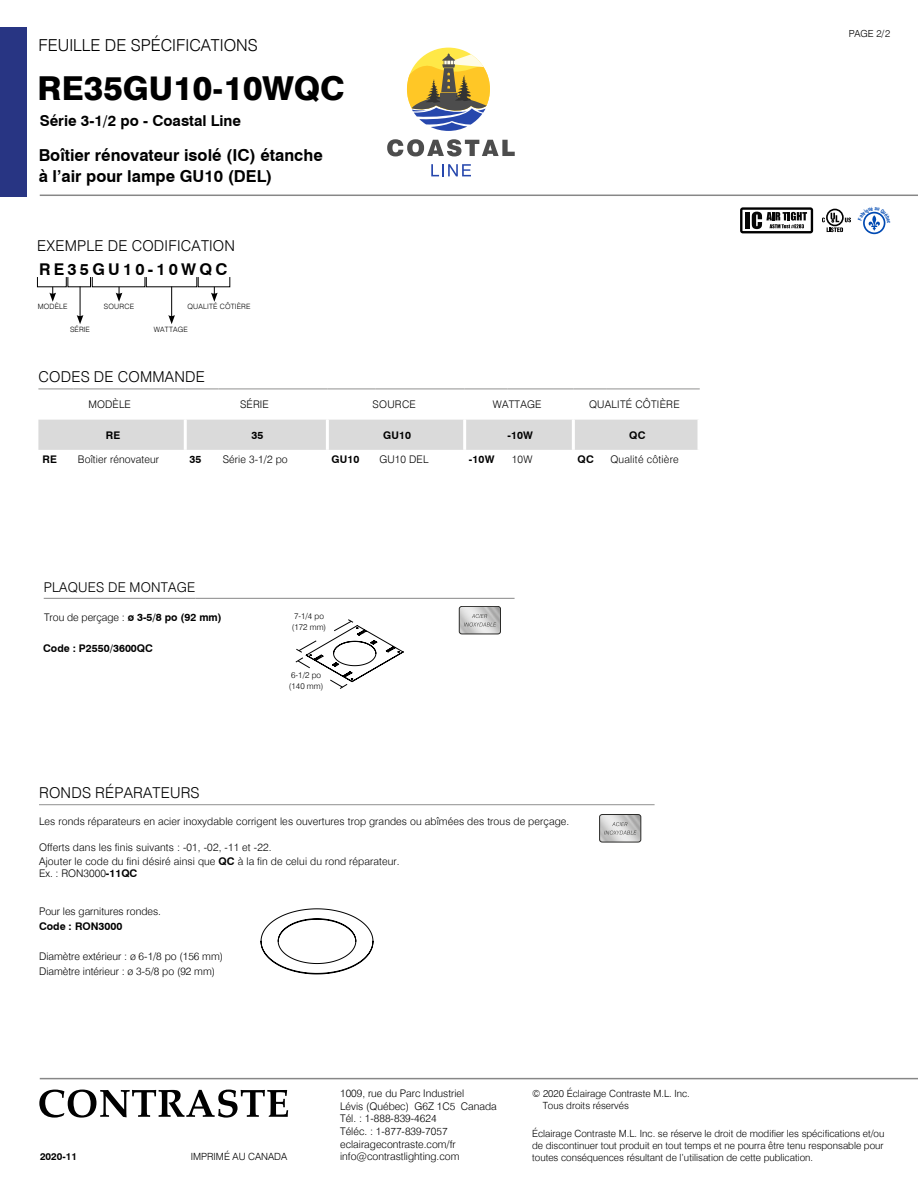
<style>
.page{position:relative;width:918px;height:1188px;background:#fff}
.page>*{position:absolute;margin:0;border:0;box-sizing:border-box;transform-origin:0 0}
.t1{font:800 33px "Swiss 721 BT";color:#000}
.t2{font:700 16.5px/21px "Swiss 721 BT";color:#000}
.t3{font:300 16.5px "Swiss 721 BT";color:#000}
.t4{font:700 16.2px "Swiss 721 BT";letter-spacing:.2em;color:#000}
.t5{font:300 15px "Swiss 721 BT";letter-spacing:.015em;color:#000}
.t6{font:700 15px "Swiss 721 BT";color:#000}
.t7{font:300 13.5px "Swiss 721 BT";letter-spacing:.015em;color:#000}
.t8{font:300 10.5px/12.6px "Swiss 721 BT";letter-spacing:.01em;color:#000}
.t9{font:700 10.5px "Swiss 721 BT";color:#000}
.t10{font:300 9.9px/11.9px "Swiss 721 BT";color:#000}
.t11{font:700 9.9px "Swiss 721 BT";color:#000}
.t12{font:300 9.75px "Swiss 721 BT";color:#000}
.t13{font:300 8.25px/10.5px "Swiss 721 BT";color:#000}
.t14{font:300 7.35px "Swiss 721 BT";letter-spacing:.025em;color:#000}
.s1{font-weight:700}
</style>
<div class="page">
<hr style="left:40px;top:195px;width:878px;height:1px;background:#878787">
<svg style="left:39px;top:1090px;width:249px;height:28px"></svg>
<hr style="left:40px;top:1078px;width:878px;height:1px;background:#878787">
<div style="left:0;top:27px;width:27px;height:170px;background:#283583"></div>
<svg style="left:826px;top:209px;width:18px;height:17px"></svg>
<svg style="left:828px;top:210px;width:14px;height:15px"></svg>
<svg style="left:822px;top:213px;width:29px;height:19px"></svg>
<svg style="left:740px;top:207px;width:73px;height:26px"></svg>
<svg style="left:387px;top:139px;width:128px;height:17px"></svg>
<svg style="left:431px;top:164px;width:40px;height:12px"></svg>
<svg style="left:407px;top:48px;width:83px;height:83px"></svg>
<hr style="left:80px;top:287px;width:1px;height:30px;background:#000">
<svg style="left:77px;top:315px;width:6px;height:9px"></svg>
<hr style="left:171px;top:287px;width:1px;height:30px;background:#000">
<svg style="left:168px;top:315px;width:7px;height:9px"></svg>
<hr style="left:44px;top:598px;width:151px;height:1px;background:#878787">
<hr style="left:195px;top:598px;width:320px;height:1px;background:#878787">
<svg style="left:295px;top:619px;width:109px;height:70px"></svg>
<div style="left:38px;top:420px;width:660px;height:30px;background:#dadada"></div>
<hr style="left:38px;top:388px;width:36px;height:1px;background:#9d9d9c">
<hr style="left:74px;top:388px;width:111px;height:1px;background:#9d9d9c">
<hr style="left:465px;top:388px;width:43px;height:1px;background:#9d9d9c">
<hr style="left:508px;top:388px;width:65px;height:1px;background:#9d9d9c">
<hr style="left:573px;top:388px;width:33px;height:1px;background:#9d9d9c">
<hr style="left:606px;top:388px;width:94px;height:1px;background:#9d9d9c">
<hr style="left:185px;top:388px;width:33px;height:1px;background:#9d9d9c">
<hr style="left:218px;top:388px;width:109px;height:1px;background:#9d9d9c">
<hr style="left:327px;top:388px;width:48px;height:1px;background:#9d9d9c">
<hr style="left:375px;top:388px;width:90px;height:1px;background:#9d9d9c">
<hr style="left:184px;top:420px;width:3px;height:30px;background:#fff">
<hr style="left:326px;top:420px;width:3px;height:30px;background:#fff">
<hr style="left:463px;top:420px;width:3px;height:30px;background:#fff">
<hr style="left:572px;top:420px;width:3px;height:30px;background:#fff">
<svg style="left:37px;top:277px;width:193px;height:25px"></svg>
<hr style="left:39px;top:804px;width:616px;height:1px;background:#9d9d9c">
<svg style="left:261px;top:908px;width:112px;height:66px"></svg>
<img style="left:601px;top:816px;width:40px;height:26px">
<div style="left:599px;top:814px;width:42px;height:28px;border:1px solid #2b2b29;border-radius:3px"></div>
<svg style="left:604px;top:822px;width:33px;height:13px"></svg>
<img style="left:459px;top:606px;width:42px;height:28px">
<div style="left:459px;top:606px;width:42px;height:28px;border:1px solid #2b2b29;border-radius:3px"></div>
<svg style="left:464px;top:614px;width:32px;height:13px"></svg>
<svg style="left:863px;top:211px;width:23px;height:23px"></svg>
<h2 class="t3" style="left:39px;top:35px;width:221px">FEUILLE DE SPÉCIFICATIONS</h2>
<h1 class="t1" style="left:38px;top:68px;width:309px">RE35GU10-10WQC</h1>
<h3 class="t6" style="left:40px;top:112px;width:203px">Série 3-1/2 po - Coastal Line</h3>
<h2 class="t2" style="left:39px;top:144px;width:286px">Boîtier rénovateur isolé (IC) étanche à l’air pour lampe GU10 (DEL)</h2>
<h3 class="t5" style="left:37px;top:236px;width:199px">EXEMPLE DE CODIFICATION</h3>
<h3 class="t4" style="left:39px;top:260px;width:190px">RE35GU10-10WQC</h3>
<p class="t14" style="left:38px;top:302px;width:31px">MODÈLE</p>
<p class="t14" style="left:70px;top:325px;width:21px">SÉRIE</p>
<p class="t14" style="left:188px;top:302px;width:64px">QUALITÉ CÔTIÈRE</p>
<p class="t14" style="left:104px;top:302px;width:32px">SOURCE</p>
<p class="t14" style="left:154px;top:325px;width:35px">WATTAGE</p>
<h3 class="t5" style="left:39px;top:368px;width:168px">CODES DE COMMANDE</h3>
<p class="t8" style="left:88px;top:398px;width:44px">MODÈLE</p>
<p class="t8" style="left:240px;top:398px;width:30px">SÉRIE</p>
<p class="t8" style="left:373px;top:398px;width:45px">SOURCE</p>
<p class="t8" style="left:493px;top:398px;width:50px">WATTAGE</p>
<p class="t8" style="left:589px;top:398px;width:92px">QUALITÉ CÔTIÈRE</p>
<p class="t9" style="left:106px;top:428px;width:16px">RE</p>
<p class="t9" style="left:252px;top:428px;width:14px">35</p>
<p class="t9" style="left:383px;top:428px;width:29px">GU10</p>
<p class="t9" style="left:507px;top:428px;width:27px">-10W</p>
<p class="t9" style="left:629px;top:428px;width:18px">QC</p>
<p class="t9" style="left:43px;top:453px;width:16px">RE</p>
<p class="t8" style="left:78px;top:453px;width:83px">Boîtier rénovateur</p>
<p class="t9" style="left:190px;top:453px;width:14px">35</p>
<p class="t8" style="left:223px;top:453px;width:67px">Série 3-1/2 po</p>
<p class="t9" style="left:332px;top:453px;width:29px">GU10</p>
<p class="t8" style="left:380px;top:453px;width:51px">GU10 DEL</p>
<p class="t9" style="left:469px;top:453px;width:27px">-10W</p>
<p class="t8" style="left:512px;top:453px;width:22px">10W</p>
<p class="t9" style="left:578px;top:453px;width:18px">QC</p>
<p class="t8" style="left:610px;top:453px;width:70px">Qualité côtière</p>
<p class="t7" style="left:44px;top:579px;width:153px">PLAQUES DE MONTAGE</p>
<p class="t8" style="left:44px;top:611px;width:179px">Trou de perçage : <span class="s1">ø 3-5/8 po (92 mm)</span></p>
<p class="t9" style="left:43px;top:642px;width:111px">Code : P2550/3600QC</p>
<p class="t13" style="left:292px;top:611px;width:36px">7-1/4 po (172 mm)</p>
<p class="t13" style="left:289px;top:670px;width:36px">6-1/2 po (140 mm)</p>
<h3 class="t5" style="left:39px;top:784px;width:162px">RONDS RÉPARATEURS</h3>
<p class="t8" style="left:39px;top:815px;width:532px">Les ronds réparateurs en acier inoxydable corrigent les ouvertures trop grandes ou abîmées des trous de perçage.</p>
<p class="t8" style="left:39px;top:841px;width:362px;line-height:13px">Offerts dans les finis suivants : -01, -02, -11 et -22.<br>Ajouter le code du fini désiré ainsi que <span class="s1">QC</span> à la fin de celui du rond réparateur.<br>Ex. : RON3000<span class="s1">-11QC</span></p>
<p class="t8" style="left:39px;top:905px;width:123px">Pour les garnitures rondes.</p>
<p class="t9" style="left:39px;top:920px;width:85px">Code : RON3000</p>
<p class="t8" style="left:39px;top:949px;width:186px;line-height:15px">Diamètre extérieur : ø 6-1/8 po (156 mm)<br>Diamètre intérieur : ø 3-5/8 po (92 mm)</p>
<p class="t12" style="left:849px;top:28px;width:43px">PAGE 2/2</p>
<p class="t8" style="left:340px;top:1087px;width:158px">1009, rue du Parc Industriel<br>Lévis (Québec) G6Z 1C5 Canada<br>Tél. : 1-888-839-4624<br>Téléc. : 1-877-839-7057 eclairagecontraste.com/fr</p>
<p class="t11" style="left:40px;top:1151px;width:38px">2020-11</p>
<p class="t10" style="left:191px;top:1151px;width:98px">IMPRIMÉ AU CANADA</p>
<p class="t8" style="left:340px;top:1150px;width:121px">info@contrastlighting.com</p>
<p class="t10" style="left:543px;top:1087px;width:149px;text-indent:-11px">© 2020 Éclairage Contraste M.L. Inc.<br>Tous droits réservés</p>
<p class="t10" style="left:532px;top:1127px;width:354px;text-align:justify">Éclairage Contraste M.L. Inc. se réserve le droit de modifier les spécifications et/ou de discontinuer tout produit en tout temps et ne pourra être tenu responsable pour toutes conséquences résultant de l’utilisation de cette publication.</p>
</div>
